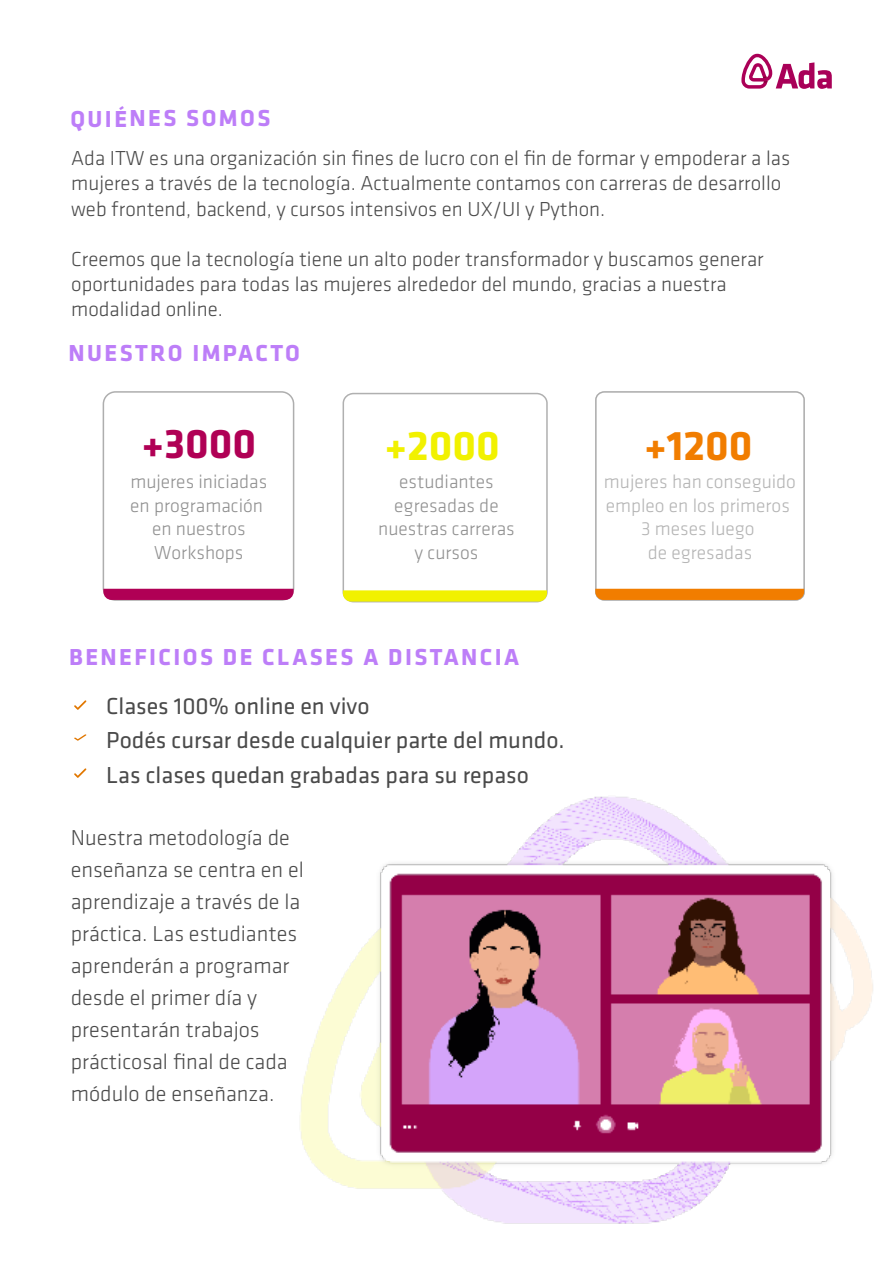
<style>
.page{position:relative;width:893px;height:1263px;background:#fff}
.page>*{position:absolute;margin:0;border:0;box-sizing:border-box;transform-origin:0 0}
.t1{font:700 43.05px "Klavika";color:#b00055}
.t2{font:700 43.05px "Klavika";color:#f1f100}
.t3{font:700 43.05px "Klavika";color:#f17d00}
.t4{font:24px/34.5px "Klavika";color:#4a4a4a}
.t5{font:700 24px "Klavika";letter-spacing:.1em;color:#bd7ef8}
.t6{font:300 22.35px/32px "Klavika";color:#4a4a4a}
.t7{font:300 21px/25.2px "Klavika";color:#4a4a4a}
.t8{font:300 19.5px/23.4px "Klavika";color:#909090;text-align:center}
</style>
<div class="page">
<svg style="left:741px;top:53px;width:91px;height:36px"></svg>
<div style="left:343px;top:393px;width:205px;height:209px;background:#fff;border:2px solid #000;border-radius:10px"></div>
<svg style="left:343px;top:590px;width:204px;height:12px;background:#efef11"></svg>
<div style="left:103px;top:391px;width:191px;height:210px;background:#fff;border:2px solid #000;border-radius:12px"></div>
<svg style="left:103px;top:589px;width:191px;height:11px;background:#b10558"></svg>
<div style="left:595px;top:391px;width:210px;height:210px;background:#fff;border:2px solid #000;border-radius:8px"></div>
<svg style="left:595px;top:589px;width:209px;height:11px;background:#f07e03"></svg>
<svg style="left:74px;top:700px;width:12px;height:10px"></svg>
<svg style="left:74px;top:734px;width:12px;height:7px"></svg>
<svg style="left:74px;top:768px;width:12px;height:10px"></svg>
<img style="left:300px;top:796px;width:573px;height:428px">
<p class="t5" style="left:70px;top:105px;width:201px">QUIÉNES SOMOS</p>
<p class="t7" style="left:71px;top:146px;width:720px">Ada ITW es una organización sin fines de lucro con el fin de formar y empoderar a las mujeres a través de la tecnología. Actualmente contamos con carreras de desarrollo web frontend, backend, y cursos intensivos en UX/UI y Python.</p>
<p class="t7" style="left:71px;top:247px;width:694px">Creemos que la tecnología tiene un alto poder transformador y buscamos generar oportunidades para todas las mujeres alrededor del mundo, gracias a nuestra modalidad online.</p>
<p class="t5" style="left:69px;top:340px;width:233px">NUESTRO IMPACTO</p>
<h1 class="t1" style="left:142px;top:420px;width:116px">+3000</h1>
<h1 class="t2" style="left:385px;top:422px;width:117px">+2000</h1>
<h1 class="t3" style="left:645px;top:422px;width:110px">+1200</h1>
<p class="t8" style="left:130px;top:470px;width:138px">mujeres iniciadas en programación en nuestros<br>Workshops</p>
<p class="t8" style="left:378px;top:470px;width:138px">estudiantes egresadas de nuestras carreras y cursos</p>
<p class="t8" style="left:604px;top:470px;width:194px">mujeres han conseguido empleo en los primeros<br>3 meses luego<br>de egresadas</p>
<p class="t5" style="left:69px;top:644px;width:451px">BENEFICIOS DE CLASES A DISTANCIA</p>
<p class="t4" style="left:106px;top:689px;width:460px">Clases 100% online en vivo<br>Podés cursar desde cualquier parte del mundo.<br>Las clases quedan grabadas para su repaso</p>
<p class="t6" style="left:71px;top:822px;width:235px">Nuestra metodología de enseñanza se centra en el aprendizaje a través de la práctica. Las estudiantes aprenderán a programar desde el primer día y presentarán trabajos prácticosal final de cada módulo de enseñanza.</p>
</div>
